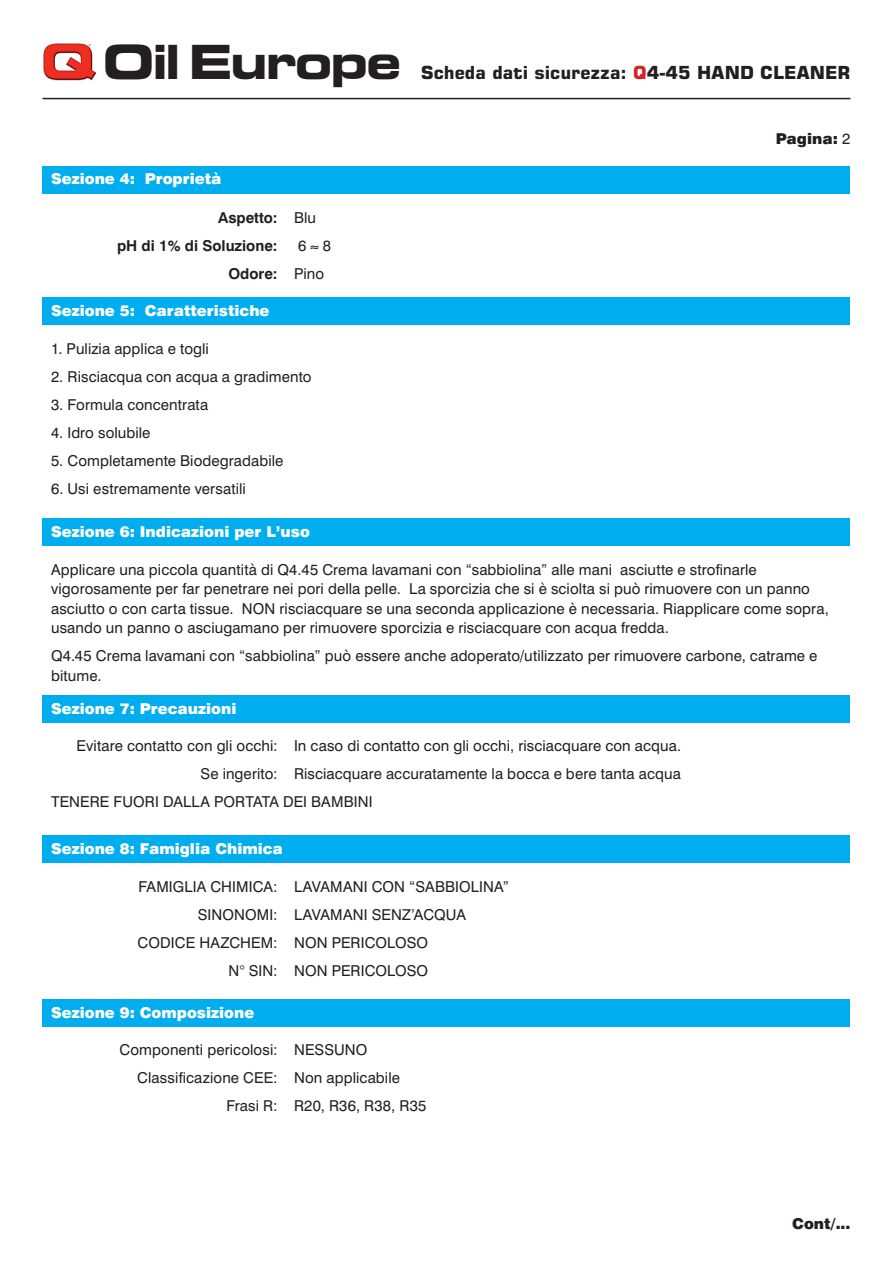
<style>
.page{position:relative;width:893px;height:1263px;background:#fff}
.page>*{position:absolute;margin:0;border:0;box-sizing:border-box;transform-origin:0 0}
.t1{font:700 expanded 46.95px "Square 721 BT";letter-spacing:-.05em;color:#231f20}
.t2{font:700 18px "Square 721 BT";color:#231f20}
.t3{font:15px/19.5px "Swiss 721 BT";letter-spacing:.005em;color:#231f20}
.t4{font:900 15px "Swiss 721 BT";color:#fff}
.t5{font:700 15px/28px "Swiss 721 BT";color:#231f20}
.t6{font:900 15px "Swiss 721 BT";color:#231f20}
.s1{font-weight:400}
.s2{font-weight:700}
.s3{color:#d1232a}
</style>
<div class="page">
<img style="left:43px;top:43px;width:53px;height:38px">
<hr style="left:43px;top:98px;width:807px;height:1px;background:#231f20">
<div style="left:43px;top:166px;width:807px;height:27px;background:#00aeef"></div>
<div style="left:43px;top:298px;width:807px;height:27px;background:#00aeef"></div>
<div style="left:43px;top:518px;width:807px;height:28px;background:#00aeef"></div>
<div style="left:43px;top:695px;width:807px;height:28px;background:#00aeef"></div>
<div style="left:43px;top:836px;width:807px;height:27px;background:#00aeef"></div>
<div style="left:43px;top:999px;width:807px;height:28px;background:#00aeef"></div>
<h1 class="t1" style="left:103px;top:34px;width:300px">Oil Europe</h1>
<p class="t4" style="left:51px;top:170px;width:172px">Sezione 4: Proprietà</p>
<p class="t5" style="left:117px;top:203px;width:201px;text-indent:101px">Aspetto: <span class="s1">Blu </span>pH di 1% di Soluzione:</p>
<p class="t3" style="left:228px;top:231px;width:104px;line-height:28px;text-indent:70px">6 ≈ 8<br><span class="s2">Odore:</span> Pino</p>
<p class="t4" style="left:51px;top:302px;width:220px">Sezione 5: Caratteristiche</p>
<p class="t3" style="left:51px;top:339px;width:159px">1. Pulizia applica e togli</p>
<p class="t3" style="left:51px;top:367px;width:262px">2. Risciacqua con acqua a gradimento</p>
<p class="t3" style="left:51px;top:395px;width:159px">3. Formula concentrata</p>
<p class="t3" style="left:51px;top:423px;width:101px">4. Idro solubile</p>
<p class="t3" style="left:51px;top:451px;width:234px">5. Completamente Biodegradabile</p>
<p class="t3" style="left:51px;top:479px;width:196px">6. Usi estremamente versatili</p>
<p class="t4" style="left:51px;top:522px;width:260px">Sezione 6: Indicazioni per L’uso</p>
<p class="t2" style="left:421px;top:62px;width:431px">Scheda dati sicurezza: <span class="s3">Q</span>4-45 hand cleaner</p>
<p class="t6" style="left:776px;top:130px;width:76px">Pagina: <span class="s1">2</span></p>
<p class="t3" style="left:51px;top:559px;width:779px">Applicare una piccola quantità di Q4.45 Crema lavamani con “sabbiolina” alle mani asciutte e strofinarle vigorosamente per far penetrare nei pori della pelle. La sporcizia che si è sciolta si può rimuovere con un panno asciutto o con carta tissue. NON risciacquare se una seconda applicazione è necessaria. Riapplicare come sopra, usando un panno o asciugamano per rimuovere sporcizia e risciacquare con acqua fredda.</p>
<p class="t3" style="left:51px;top:646px;width:768px">Q4.45 Crema lavamani con “sabbiolina” può essere anche adoperato/utilizzato per rimuovere carbone, catrame e bitume.</p>
<p class="t4" style="left:51px;top:699px;width:187px">Sezione 7: Precauzioni</p>
<p class="t3" style="left:77px;top:736px;width:606px">Evitare contatto con gli occhi: In caso di contatto con gli occhi, risciacquare con acqua.</p>
<p class="t3" style="left:201px;top:764px;width:482px">Se ingerito: Risciacquare accuratamente la bocca e bere tanta acqua</p>
<p class="t3" style="left:51px;top:792px;width:323px">TENERE FUORI DALLA PORTATA DEI BAMBINI</p>
<p class="t4" style="left:51px;top:839px;width:233px">Sezione 8: Famiglia Chimica</p>
<p class="t3" style="left:138px;top:876px;width:372px">FAMIGLIA CHIMICA: LAVAMANI CON “SABBIOLINA”</p>
<p class="t3" style="left:198px;top:904px;width:270px">SINONOMI: LAVAMANI SENZ’ACQUA</p>
<p class="t3" style="left:138px;top:932px;width:292px">CODICE HAZCHEM: NON PERICOLOSO</p>
<p class="t3" style="left:228px;top:960px;width:201px">N° SIN: NON PERICOLOSO</p>
<p class="t4" style="left:51px;top:1003px;width:205px">Sezione 9: Composizione</p>
<p class="t3" style="left:120px;top:1040px;width:249px">Componenti pericolosi: NESSUNO</p>
<p class="t3" style="left:137px;top:1068px;width:264px">Classificazione CEE: Non applicabile</p>
<p class="t3" style="left:226px;top:1096px;width:202px">Frasi R: R20, R36, R38, R35</p>
<p class="t6" style="left:792px;top:1214px;width:60px">Cont/...</p>
</div>
